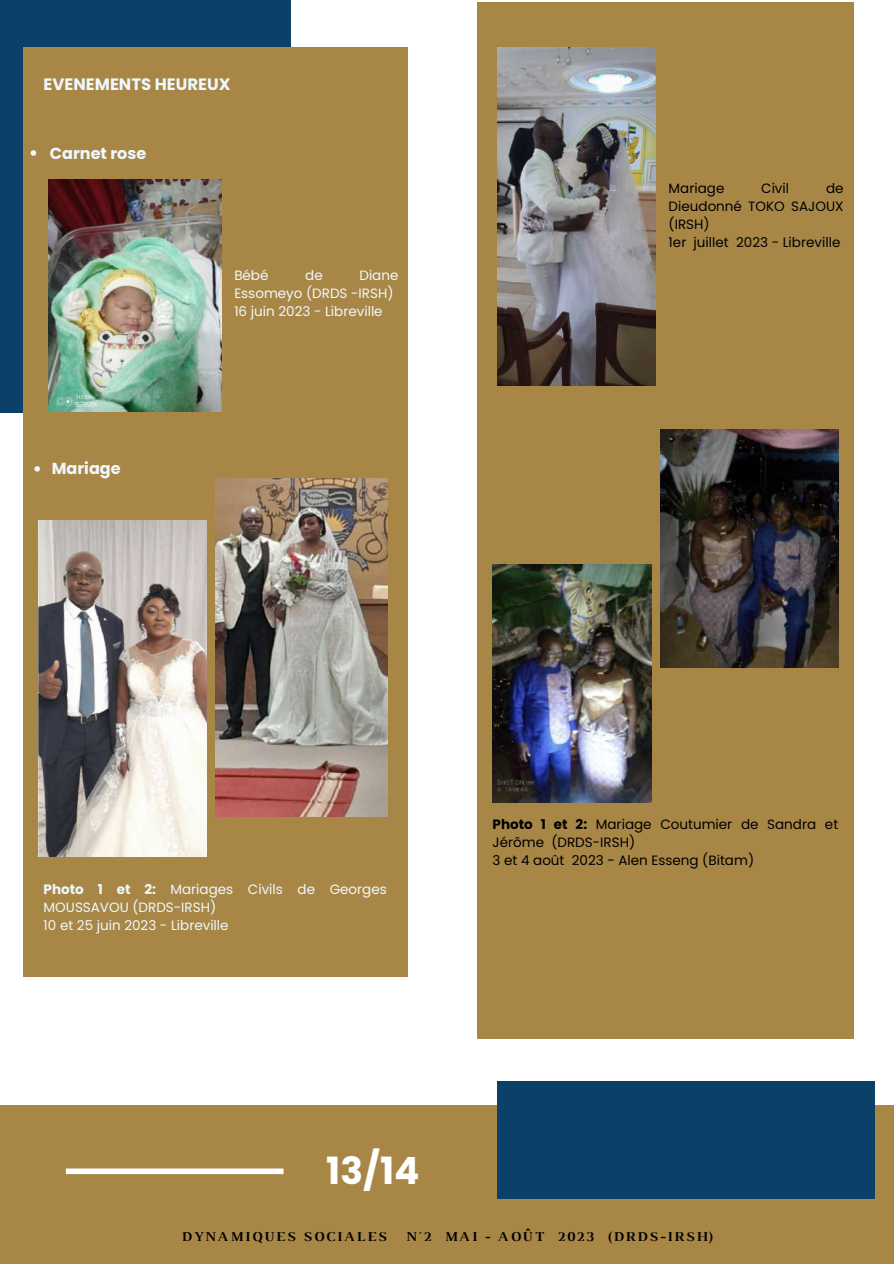
<style>
.page{position:relative;width:894px;height:1264px;background:#fff}
.page>*{position:absolute;margin:0;border:0;box-sizing:border-box;transform-origin:0 0}
.t1{font:700 37.5px "Poppins";color:#fff}
.t2{font:700 16.5px "Poppins";color:#eff8ff}
.t3{font:700 16.05px "Poppins";color:#eff8ff}
.t4{font:700 13.95px "Luthier";letter-spacing:.14em;color:#000}
.t5{font:13.5px/18px "Poppins";color:#000}
.t6{font:13.5px/18px "Poppins";color:#eff8ff}
.s1{font-weight:700}
</style>
<div class="page">
<div style="left:477px;top:2px;width:376px;height:1036px;background:#a88746"></div>
<div style="left:0;top:0;width:290px;height:413px;background:#0b4068"></div>
<div style="left:0;top:1104px;width:893px;height:159px;background:#a88746"></div>
<div style="left:497px;top:1080px;width:376px;height:118px;background:#0b4068"></div>
<div style="left:66px;top:1168px;width:217px;height:6px;background:#fff"></div>
<div style="left:23px;top:48px;width:384px;height:928px;background:#a88746"></div>
<img style="left:492px;top:564px;width:159px;height:238px">
<img style="left:660px;top:430px;width:177px;height:237px">
<img style="left:497px;top:48px;width:158px;height:337px">
<img style="left:38px;top:520px;width:168px;height:336px">
<img style="left:215px;top:478px;width:172px;height:338px">
<svg style="left:34px;top:466px;width:6px;height:5px"></svg>
<img style="left:48px;top:179px;width:174px;height:232px">
<svg style="left:31px;top:150px;width:5px;height:6px"></svg>
<p class="t2" style="left:44px;top:73px;width:188px">EVENEMENTS HEUREUX</p>
<p class="t3" style="left:50px;top:142px;width:98px">Carnet rose</p>
<p class="t3" style="left:52px;top:457px;width:70px">Mariage</p>
<p class="t6" style="left:234px;top:266px;width:36px">Bébé</p>
<p class="t6" style="left:305px;top:266px;width:19px">de</p>
<p class="t6" style="left:234px;top:266px;width:166px;text-indent:125px">Diane<br>Essomeyo (DRDS -IRSH)<br>16 juin 2023 - Libreville</p>
<p class="t5" style="left:668px;top:179px;width:57px">Mariage</p>
<p class="t5" style="left:761px;top:179px;width:29px">Civil</p>
<p class="t5" style="left:668px;top:179px;width:176px;text-indent:157px">de<br>Dieudonné TOKO SAJOUX (IRSH)<br>1er juillet 2023 - Libreville</p>
<p class="t6" style="left:44px;top:879px;width:344px"><span class="s1">Photo 1 et 2:</span> Mariages Civils de Georges<br>MOUSSAVOU (DRDS-IRSH)<br>10 et 25 juin 2023 - Libreville</p>
<p class="t5" style="left:492px;top:815px;width:347px"><span class="s1">Photo 1 et 2:</span> Mariage Coutumier de Sandra et<br>Jérôme (DRDS-IRSH)<br>3 et 4 août 2023 - Alen Esseng (Bitam)</p>
<h1 class="t1" style="left:326px;top:1144px;width:95px">13/14</h1>
<p class="t4" style="left:182px;top:1231px;width:206px">DYNAMIQUES SOCIALES</p>
<p class="t4" style="left:405px;top:1231px;width:309px">N°2 MAI - AOÛT 2023 (DRDS-IRSH)</p>
</div>
